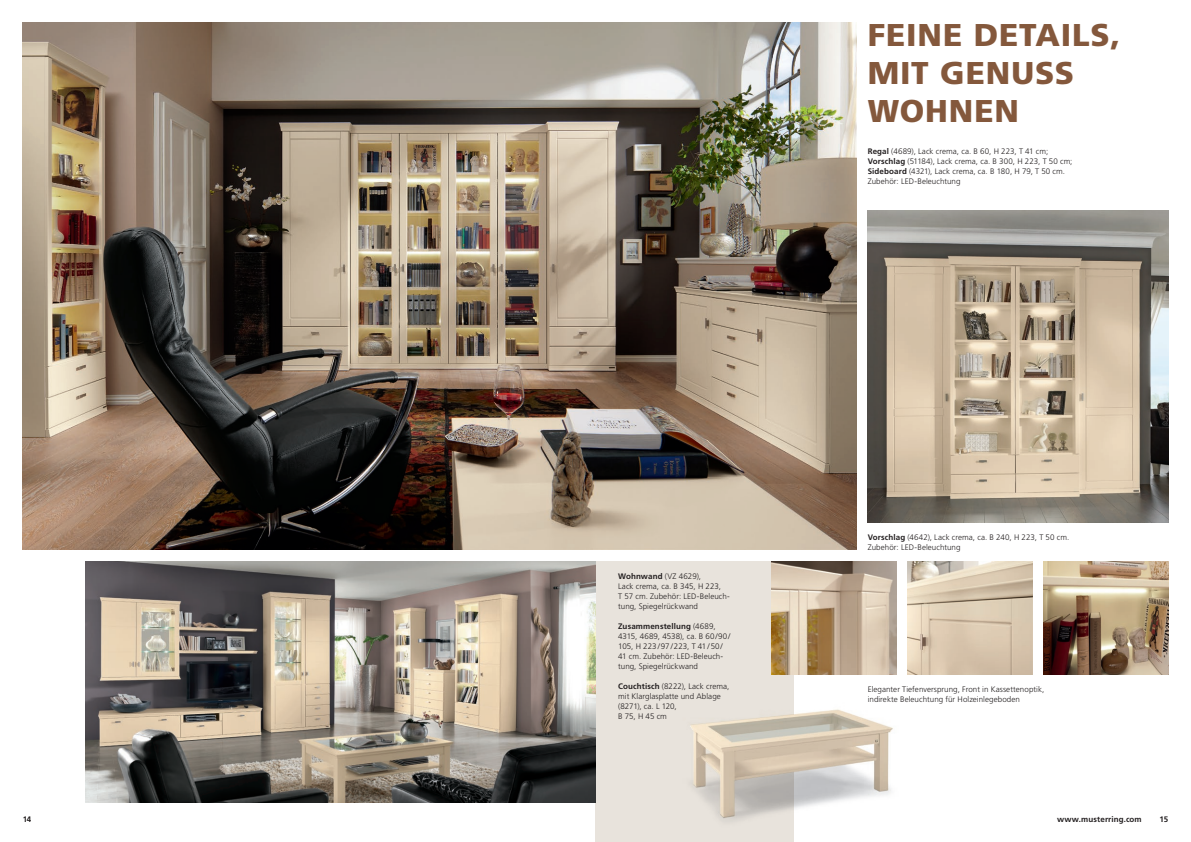
<style>
.page{position:relative;width:1191px;height:842px;background:#fff}
.page>*{position:absolute;margin:0;border:0;box-sizing:border-box;transform-origin:0 0}
.t1{font:900 31.5px/37.8px "Frutiger LT Std";letter-spacing:.03em;color:#84583c}
.t2{font:300 8px/10px "Frutiger LT Std";letter-spacing:.005em;color:#231f20}
.t3{font:700 8px "Frutiger LT Std";letter-spacing:.01em;color:#231f20}
.s1{font-weight:700}
</style>
<div class="page">
<div style="left:595px;top:561px;width:199px;height:281px;background:#e8e3dc"></div>
<img style="left:867px;top:211px;width:301px;height:312px">
<img style="left:23px;top:23px;width:833px;height:527px">
<img style="left:85px;top:561px;width:510px;height:241px">
<img style="left:1043px;top:561px;width:125px;height:114px">
<img style="left:907px;top:561px;width:125px;height:114px">
<img style="left:771px;top:561px;width:125px;height:114px">
<img style="left:690px;top:710px;width:202px;height:107px">
<h1 class="t1" style="left:867px;top:16px;width:254px">FEINE DETAILS,<br>MIT GENUSS<br>WOHNEN</h1>
<p class="t2" style="left:867px;top:147px;width:206px"><span class="s1">Regal</span> (4689), Lack crema, ca. B 60, H 223, T 41 cm; <span class="s1">Vorschlag</span> (51184), Lack crema, ca. B 300, H 223, T 50 cm; <span class="s1">Sideboard</span> (4321), Lack crema, ca. B 180, H 79, T 50 cm.<br>Zubehör: LED-Beleuchtung</p>
<p class="t2" style="left:867px;top:532px;width:203px"><span class="s1">Vorschlag</span> (4642), Lack crema, ca. B 240, H 223, T 50 cm.<br>Zubehör: LED-Beleuchtung</p>
<p class="t2" style="left:618px;top:571px;width:113px"><span class="s1">Wohnwand</span> (VZ 4629),<br>Lack crema, ca. B 345, H 223,<br>T 57 cm. Zubehör: LED-Beleuch&shy;tung, Spiegelrückwand</p>
<p class="t2" style="left:618px;top:621px;width:114px"><span class="s1">Zusammenstellung</span> (4689,<br>4315, 4689, 4538), ca. B 60/90/<br>105, H 223/97/223, T 41/50/<br>41 cm. Zubehör: LED-Beleuch&shy;tung, Spiegelrückwand</p>
<p class="t2" style="left:618px;top:681px;width:113px"><span class="s1">Couchtisch</span> (8222), Lack crema, mit Klarglasplatte und Ablage (8271), ca. L 120,<br>B 75, H 45 cm</p>
<p class="t2" style="left:867px;top:684px;width:178px">Eleganter Tiefenversprung, Front in Kassettenoptik, indirekte Beleuchtung für Holzeinlegeboden</p>
<p class="t3" style="left:23px;top:815px;width:10px">14</p>
<p class="t3" style="left:1057px;top:815px;width:86px">www.musterring.com</p>
<p class="t3" style="left:1159px;top:815px;width:10px">15</p>
</div>
